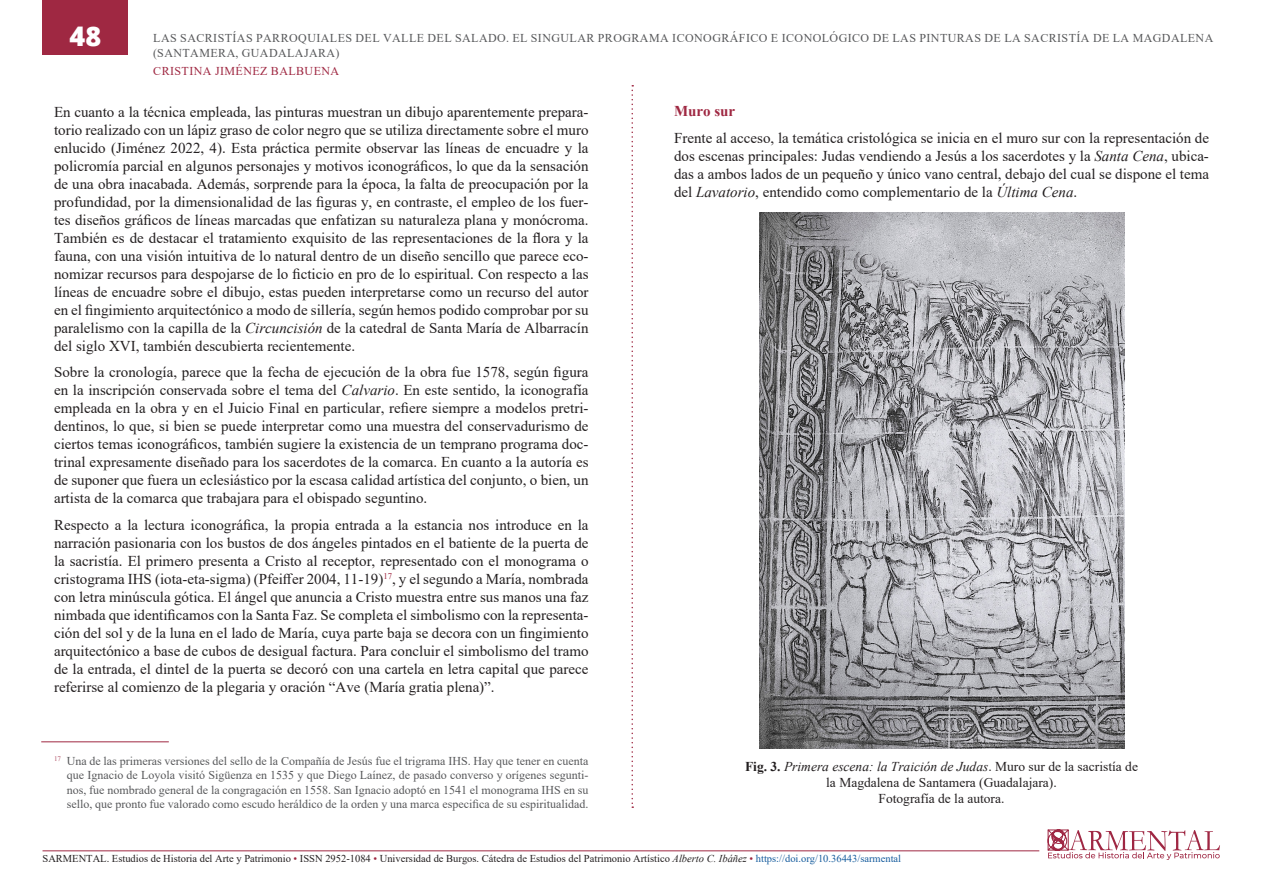
<style>
.page{position:relative;width:1263px;height:893px;background:#fff}
.page>*{position:absolute;margin:0;border:0;box-sizing:border-box;transform-origin:0 0}
.t1{font:800 27px "Open Sans";color:#fff}
.Párrafo-General{font:15px/18px "Times New Roman";color:#231f20;text-align:justify}
.Apartado-2{font:700 15px "Times New Roman";color:#9f2842}
.Pie-Figura{font:13.5px/16.2px "Times New Roman";color:#231f20;text-align:center}
.Nota-pie{font:12px/14.4px "Times New Roman";letter-spacing:.035em;color:#57585a}
.t2{font:12px "Times New Roman";letter-spacing:.035em;color:#9f2842}
.t3{font:10.5px "Times New Roman";color:#231f20}
.s1{font-style:italic}
.s2{font-weight:700}
.s3{color:#9f2842}
.s4{color:#175d9e}
</style>
<div class="page">
<svg style="left:631px;top:85px;width:2px;height:723px"></svg>
<div style="left:43px;top:0;width:85px;height:54px;background:#9f2842"></div>
<svg style="left:1048px;top:829px;width:172px;height:31px"></svg>
<hr style="left:43px;top:850px;width:996px;height:1px;background:#9f2842">
<img style="left:759px;top:213px;width:365px;height:535px">
<hr style="left:41px;top:741px;width:128px;height:1px;background:#9f2842">
<h1 class="t1" style="left:70px;top:15px;width:33px">48</h1>
<p class="Nota-pie" style="left:153px;top:31px;width:1062px">LAS SACRISTÍAS PARROQUIALES DEL VALLE DEL SALADO. EL SINGULAR PROGRAMA ICONOGRÁFICO E ICONOLÓGICO DE LAS PINTURAS DE LA SACRISTÍA DE LA MAGDALENA (SANTAMERA, GUADALAJARA)</p>
<p class="t2" style="left:153px;top:63px;width:187px">CRISTINA JIMÉNEZ BALBUENA</p>
<p class="Apartado-2" style="left:674px;top:101px;width:63px">Muro sur</p>
<p class="Párrafo-General" style="left:674px;top:128px;width:536px">Frente al acceso, la temática cristológica se inicia en el muro sur con la representación de dos escenas principales: Judas vendiendo a Jesús a los sacerdotes y la <span class="s1">Santa Cena</span>, ubica&shy;das a ambos lados de un pequeño y único vano central, debajo del cual se dispone el tema del <span class="s1">Lavatorio</span>, entendido como complementario de la <span class="s1">Última Cena</span>.</p>
<p class="Párrafo-General" style="left:54px;top:102px;width:536px">En cuanto a la técnica empleada, las pinturas muestran un dibujo aparentemente prepara&shy;torio realizado con un lápiz graso de color negro que se utiliza directamente sobre el muro enlucido (Jiménez 2022, 4). Esta práctica permite observar las líneas de encuadre y la policromía parcial en algunos personajes y motivos iconográficos, lo que da la sensación de una obra inacabada. Además, sorprende para la época, la falta de preocupación por la profundidad, por la dimensionalidad de las figuras y, en contraste, el empleo de los fuer&shy;tes diseños gráficos de líneas marcadas que enfatizan su naturaleza plana y monócroma.<br>También es de destacar el tratamiento exquisito de las representaciones de la flora y la fauna, con una visión intuitiva de lo natural dentro de un diseño sencillo que parece eco&shy;nomizar recursos para despojarse de lo ficticio en pro de lo espiritual. Con respecto a las líneas de encuadre sobre el dibujo, estas pueden interpretarse como un recurso del autor en el fingimiento arquitectónico a modo de sillería, según hemos podido comprobar por su paralelismo con la capilla de la <span class="s1">Circuncisión</span> de la catedral de Santa María de Albarracín del siglo XVI, también descubierta recientemente.</p>
<p class="Párrafo-General" style="left:54px;top:363px;width:536px">Sobre la cronología, parece que la fecha de ejecución de la obra fue 1578, según figura en la inscripción conservada sobre el tema del <span class="s1">Calvario</span>. En este sentido, la iconografía empleada en la obra y en el Juicio Final en particular, refiere siempre a modelos pretri&shy;dentinos, lo que, si bien se puede interpretar como una muestra del conservadurismo de ciertos temas iconográficos, también sugiere la existencia de un temprano programa doc&shy;trinal expresamente diseñado para los sacerdotes de la comarca. En cuanto a la autoría es de suponer que fuera un eclesiástico por la escasa calidad artística del conjunto, o bien, un artista de la comarca que trabajara para el obispado seguntino.</p>
<p class="Párrafo-General" style="left:54px;top:515px;width:536px">Respecto a la lectura iconográfica, la propia entrada a la estancia nos introduce en la narración pasionaria con los bustos de dos ángeles pintados en el batiente de la puerta de la sacristía. El primero presenta a Cristo al receptor, representado con el monograma o cristograma IHS (iota-eta-sigma) (Pfeiffer 2004, 11-19)<sup>17</sup>, y el segundo a María, nombrada con letra minúscula gótica. El ángel que anuncia a Cristo muestra entre sus manos una faz nimbada que identificamos con la Santa Faz. Se completa el simbolismo con la representa&shy;ción del sol y de la luna en el lado de María, cuya parte baja se decora con un fingimiento arquitectónico a base de cubos de desigual factura. Para concluir el simbolismo del tramo de la entrada, el dintel de la puerta se decoró con una cartela en letra capital que parece referirse al comienzo de la plegaria y oración “Ave (María gratia plena)”.</p>
<p class="Nota-pie" style="left:67px;top:753px;width:523px;text-align:justify;text-indent:-13px"><sup>17</sup> Una de las primeras versiones del sello de la Compañía de Jesús fue el trigrama IHS. Hay que tener en cuenta que Ignacio de Loyola visitó Sigüenza en 1535 y que Diego Laínez, de pasado converso y orígenes segunti&shy;nos, fue nombrado general de la congragación en 1558. San Ignacio adoptó en 1541 el monograma IHS en su sello, que pronto fue valorado como escudo heráldico de la orden y una marca especifica de su espiritualidad.</p>
<p class="Pie-Figura" style="left:745px;top:758px;width:394px"><span class="s2">Fig. 3.</span> <span class="s1">Primera escena: la Traición de Judas</span>. Muro sur de la sacristía de la Magdalena de Santamera (Guadalajara).<br>Fotografía de la autora.</p>
<p class="t3" style="left:43px;top:851px;width:860px">SARMENTAL. Estudios de Historia del Arte y Patrimonio <span class="s3">•</span> ISSN 2952-1084 <span class="s3">•</span> Universidad de Burgos. Cátedra de Estudios del Patrimonio Artístico <span class="s1">Alberto C. Ibáñez</span> <span class="s3">•</span> <span class="s4">https://doi.org/10.36443/sarmental</span></p>
</div>
